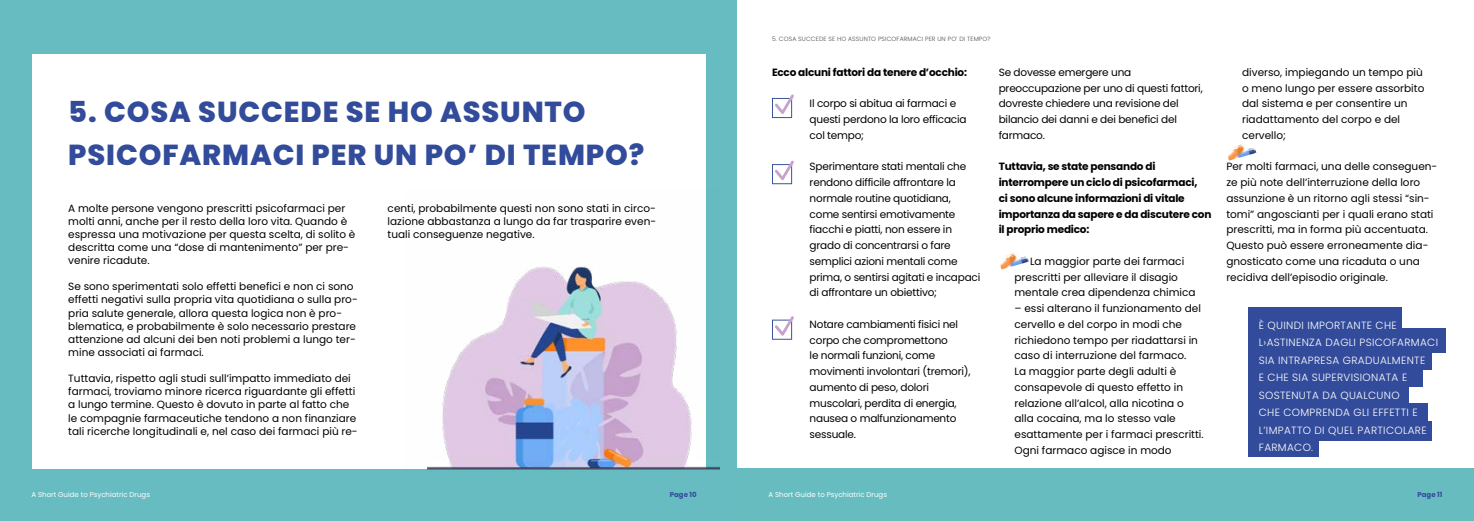
<style>
.page{position:relative;width:1474px;height:521px;background:#fff}
.page>*{position:absolute;margin:0;border:0;box-sizing:border-box;transform-origin:0 0}
.t1{font:800 28.88px/42.9px "Poppins";letter-spacing:.03em;color:#324b9a}
.t2{font:10.5px/15.8px "Poppins";color:#000}
.t3{font:10.5px/15.8px "Poppins";letter-spacing:-.02em;color:#000}
.t4{font:700 10.5px/15.8px "Poppins";letter-spacing:-.02em;color:#000}
.t5{font:300 10.5px/17.5px "Poppins";letter-spacing:.03em;color:#fff}
.t6{font:7px "Poppins";color:#fff}
.t7{font:700 7px "Poppins";color:#314b9b}
.t8{font:300 6.12px "Poppins";letter-spacing:.02em;color:#4d4d4d}
</style>
<div class="page">
<div style="left:0;top:0;width:737px;height:521px;background:#66bcc0"></div>
<div style="left:32px;top:55px;width:673px;height:414px;background:#fff"></div>
<div style="left:737px;top:468px;width:736px;height:53px;background:#67bcc0"></div>
<svg style="left:772px;top:94px;width:22px;height:24px"></svg>
<svg style="left:772px;top:160px;width:22px;height:24px"></svg>
<svg style="left:772px;top:316px;width:22px;height:24px"></svg>
<img style="left:1000px;top:258px;width:20px;height:11px">
<svg style="left:1020px;top:256px;width:8px;height:8px"></svg>
<img style="left:1007px;top:253px;width:10px;height:5px">
<img style="left:1227px;top:150px;width:22px;height:11px">
<svg style="left:1247px;top:147px;width:9px;height:8px"></svg>
<img style="left:1234px;top:144px;width:11px;height:6px">
<div style="left:1248px;top:437px;width:71px;height:20px;background:#324b9a"></div>
<div style="left:1248px;top:403px;width:179px;height:24px;background:#324b9a"></div>
<div style="left:1248px;top:382px;width:160px;height:25px;background:#324b9a"></div>
<div style="left:1248px;top:350px;width:183px;height:19px;background:#324b9a"></div>
<div style="left:1248px;top:421px;width:183px;height:19px;background:#324b9a"></div>
<div style="left:1248px;top:329px;width:197px;height:24px;background:#324b9a"></div>
<div style="left:1248px;top:367px;width:175px;height:20px;background:#324b9a"></div>
<div style="left:1248px;top:307px;width:153px;height:27px;background:#324b9a"></div>
<img style="left:427px;top:189px;width:293px;height:281px">
<h1 class="t1" style="left:68px;top:91px;width:577px">5. COSA SUCCEDE SE HO ASSUNTO<br>PSICOFARMACI PER UN PO’ DI TEMPO?</h1>
<p class="t2" style="left:68px;top:201px;width:289px;line-height:13.1px">A molte persone vengono prescritti psicofarmaci per molti anni, anche per il resto della loro vita. Quando è espressa una motivazione per questa scelta, di solito è descritta come una “dose di mantenimento” per pre&shy;venire ricadute.</p>
<p class="t2" style="left:68px;top:280px;width:291px;line-height:13.1px">Se sono sperimentati solo effetti benefici e non ci sono effetti negativi sulla propria vita quotidiana o sulla pro&shy;pria salute generale, allora questa logica non è pro&shy;blematica, e probabilmente è solo necessario prestare attenzione ad alcuni dei ben noti problemi a lungo ter&shy;mine associati ai farmaci.</p>
<p class="t2" style="left:68px;top:372px;width:291px;line-height:13.1px">Tuttavia, rispetto agli studi sull’impatto immediato dei farmaci, troviamo minore ricerca riguardante gli effetti a lungo termine. Questo è dovuto in parte al fatto che le compagnie farmaceutiche tendono a non finanziare tali ricerche longitudinali e, nel caso dei farmaci più re-</p>
<p class="t2" style="left:387px;top:201px;width:270px;line-height:13.1px;text-align:justify">centi, probabilmente questi non sono stati in circo&shy;lazione abbastanza a lungo da far trasparire even&shy;tuali conseguenze negative.</p>
<p class="t6" style="left:32px;top:490px;width:120px">A Short Guide to Psychiatric Drugs</p>
<p class="t7" style="left:670px;top:491px;width:28px">Page 10</p>
<p class="t8" style="left:772px;top:36px;width:220px">5. COSA SUCCEDE SE HO ASSUNTO PSICOFARMACI PER UN PO’ DI TEMPO?</p>
<p class="t4" style="left:772px;top:64px;width:196px">Ecco alcuni fattori da tenere d’occhio:</p>
<p class="t3" style="left:809px;top:96px;width:158px">Il corpo si abitua ai farmaci e questi perdono la loro efficacia col tempo;</p>
<p class="t3" style="left:809px;top:159px;width:172px">Sperimentare stati mentali che rendono difficile affrontare la normale routine quotidiana, come sentirsi emotivamente fiacchi e piatti, non essere in grado di concentrarsi o fare semplici azioni mentali come prima, o sentirsi agitati e incapaci di affrontare un obiettivo;</p>
<p class="t3" style="left:809px;top:316px;width:162px">Notare cambiamenti fisici nel corpo che compromettono<br>le normali funzioni, come movimenti involontari (tremori), aumento di peso, dolori muscolari, perdita di energia, nausea o malfunzionamento sessuale.</p>
<p class="t3" style="left:998px;top:64px;width:205px">Se dovesse emergere una preoccupazione per uno di questi fattori, dovreste chiedere una revisione del bilancio dei danni e dei benefici del farmaco.</p>
<p class="t4" style="left:998px;top:159px;width:214px">Tuttavia, se state pensando di interrompere un ciclo di psicofarmaci,<br>ci sono alcune informazioni di vitale importanza da sapere e da discutere con il proprio medico:</p>
<p class="t2" style="left:1014px;top:253px;width:183px;text-indent:16px">La maggior parte dei farmaci prescritti per alleviare il disagio mentale crea dipendenza chimica</p>
<p class="t2" style="left:1014px;top:301px;width:191px">– essi alterano il funzionamento del cervello e del corpo in modi che richiedono tempo per riadattarsi in caso di interruzione del farmaco.<br>La maggior parte degli adulti è consapevole di questo effetto in relazione all’alcol, alla nicotina o alla cocaina, ma lo stesso vale esattamente per i farmaci prescritti.<br>Ogni farmaco agisce in modo</p>
<p class="t2" style="left:1242px;top:64px;width:184px">diverso, impiegando un tempo più o meno lungo per essere assorbito dal sistema e per consentire un riadattamento del corpo e del cervello;</p>
<p class="t2" style="left:1226px;top:159px;width:212px">Per molti farmaci, una delle conseguen&shy;ze più note dell’interruzione della loro assunzione è un ritorno agli stessi “sin&shy;tomi” angoscianti per i quali erano stati prescritti, ma in forma più accentuata.<br>Questo può essere erroneamente dia&shy;gnosticato come una ricaduta o una recidiva dell’episodio originale.</p>
<p class="t5" style="left:1258px;top:316px;width:181px">È QUINDI IMPORTANTE CHE<br>L›ASTINENZA DAGLI PSICOFARMACI<br>SIA INTRAPRESA GRADUALMENTE<br>E CHE SIA SUPERVISIONATA E<br>SOSTENUTA DA QUALCUNO<br>CHE COMPRENDA GLI EFFETTI E<br>L’IMPATTO DI QUEL PARTICOLARE<br>FARMACO.</p>
<p class="t6" style="left:768px;top:491px;width:120px">A Short Guide to Psychiatric Drugs</p>
<p class="t7" style="left:1417px;top:491px;width:26px">Page 11</p>
</div>
